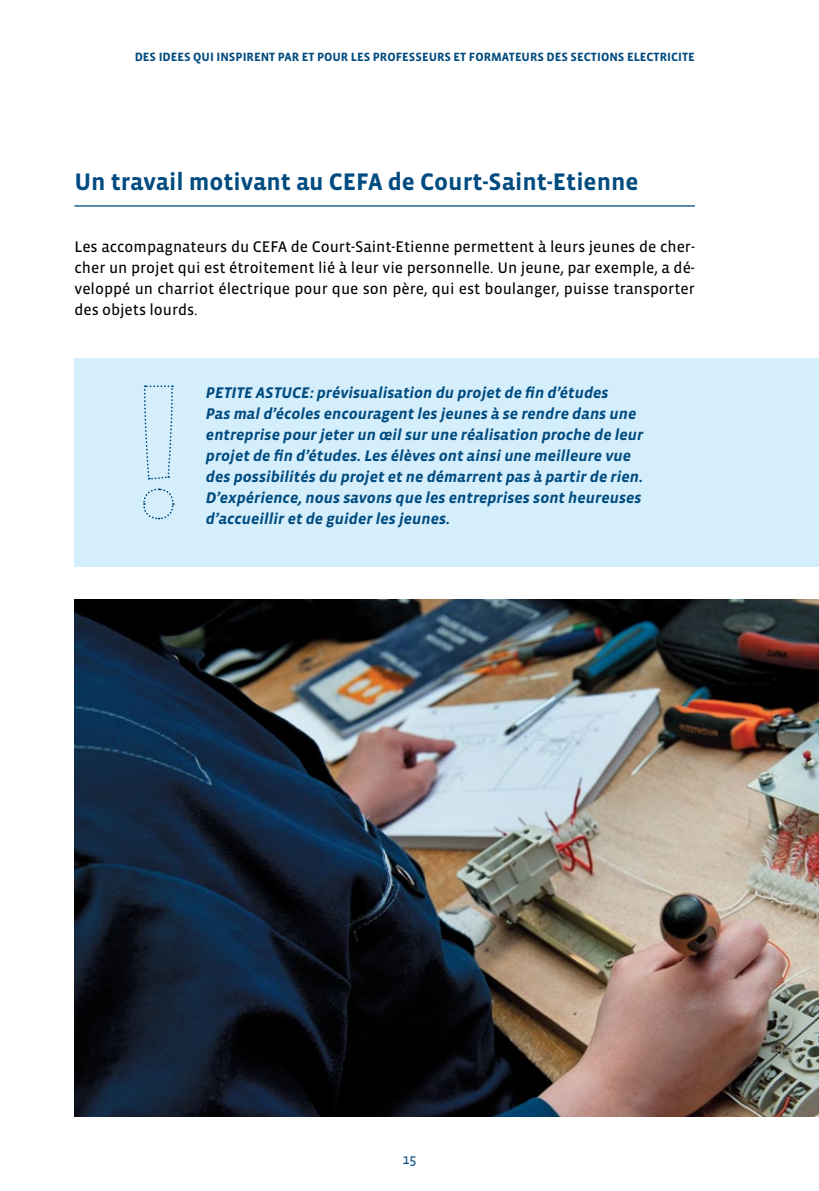
<style>
.page{position:relative;width:819px;height:1191px;background:#fff}
.page>*{position:absolute;margin:0;border:0;box-sizing:border-box;transform-origin:0 0}
.t1{font:700 24.5px "Vista Sans";color:#004b80}
.t2{font:italic 700 15.75px/21px "Vista Sans";color:#004b80}
.t3{font:15.75px/21px "Vista Sans Reg";color:#000;text-align:justify}
.t4{font:14px "Vista Sans Reg";color:#004b80}
.t5{font:700 12.25px "Vista Sans";color:#004b80}
</style>
<div class="page">
<img style="left:74px;top:599px;width:745px;height:517px">
<div style="left:74px;top:358px;width:745px;height:208px;background:#d4eefb"></div>
<hr style="left:74px;top:205px;width:620px;height:2px;background:#004b80">
<svg style="left:143px;top:385px;width:31px;height:95px"></svg>
<svg style="left:143px;top:488px;width:32px;height:32px"></svg>
<p class="t5" style="left:135px;top:51px;width:561px">DES IDEES QUI INSPIRENT PAR ET POUR LES PROFESSEURS ET FORMATEURS DES SECTIONS ELECTRICITE</p>
<h1 class="t1" style="left:74px;top:170px;width:565px">Un travail motivant au CEFA de Court-Saint-Etienne</h1>
<p class="t3" style="left:74px;top:237px;width:622px">Les accompagnateurs du CEFA de Court-Saint-Etienne permettent à leurs jeunes de cher&shy;cher un projet qui est étroitement lié à leur vie personnelle. Un jeune, par exemple, a dé&shy;veloppé un charriot électrique pour que son père, qui est boulanger, puisse transporter des objets lourds.</p>
<p class="t2" style="left:206px;top:382px;width:439px;text-indent:104px">: prévisualisation du projet de fin d’études<br>Pas mal d’écoles encouragent les jeunes à se rendre dans une entreprise pour jeter un œil sur une réalisation proche de leur projet de fin d’études. Les élèves ont ainsi une meilleure vue des possibilités du projet et ne démarrent pas à partir de rien.<br>D’expérience, nous savons que les entreprises sont heureuses d’accueillir et de guider les jeunes.</p>
<p class="t2" style="left:206px;top:382px;width:18px">Petite</p>
<p class="t2" style="left:256px;top:382px;width:11px">astuce</p>
<p class="t4" style="left:402px;top:1152px;width:15px">15</p>
</div>
